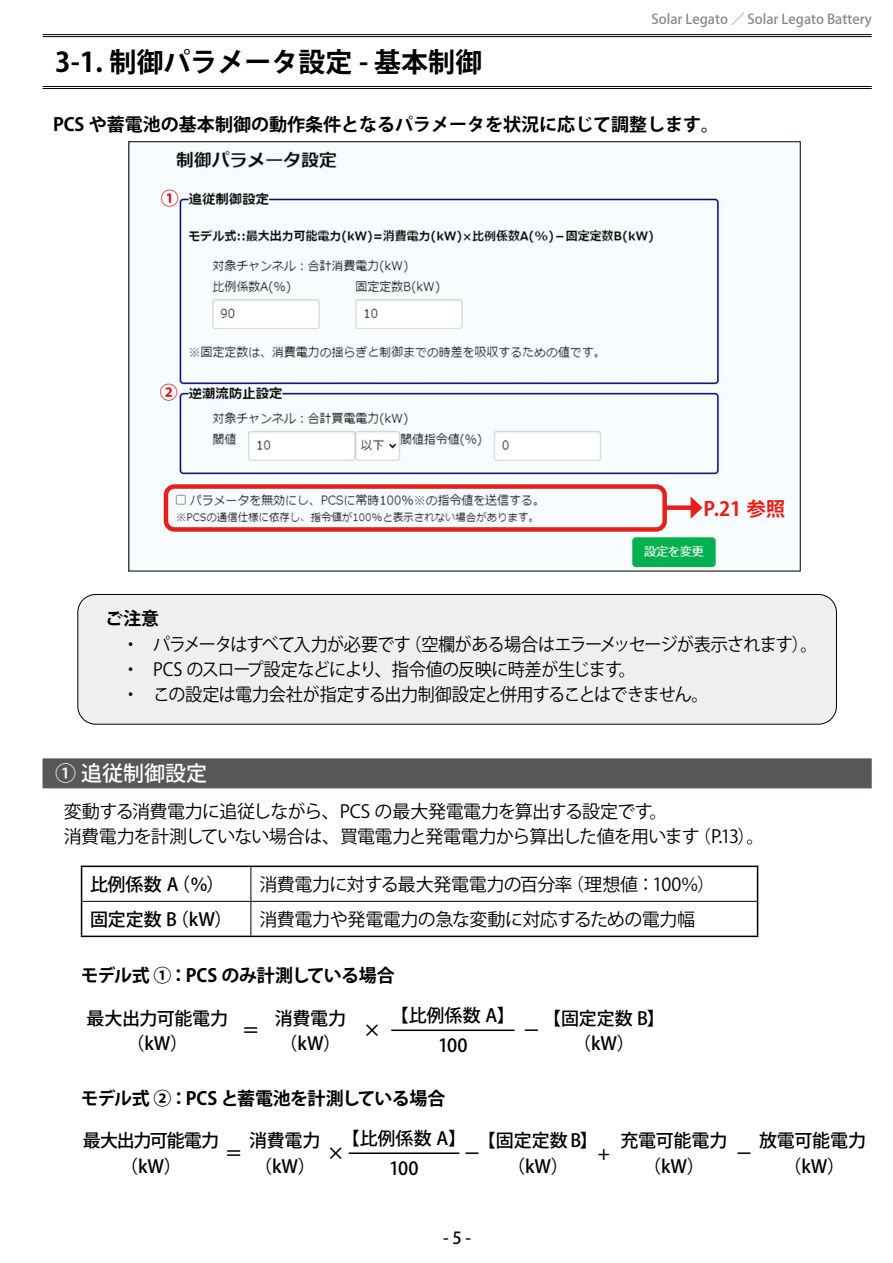
<style>
.page{position:relative;width:893px;height:1263px;background:#fff}
.page>*{position:absolute;margin:0;border:0;box-sizing:border-box;transform-origin:0 0}
.t1{font:700 27px "Koz Go Pro";color:#000}
.t2{font:500 21px "Koz Go Pro";color:#fff}
.t3{font:700 19.5px "Koz Go Pro";color:#e71f1a}
.t4{font:18px/25.2px "Koz Go Pro";letter-spacing:-.04em;color:#000}
.t5{font:500 18px/25.2px "Koz Go Pro";letter-spacing:-.01em;color:#000;text-align:center}
.t6{font:18px/25.2px "Koz Go Pro";letter-spacing:-.04em;color:#000;scale:.95 1}
.t7{font:700 18px "Koz Go Pro";color:#000}
.t8{font:700 18px "Koz Go Pro";letter-spacing:-.035em;color:#000}
.t9{font:700 18px "Koz Go Pro";letter-spacing:-.02em;color:#000}
.t10{font:500 18px/25.2px "Koz Go Pro";letter-spacing:-.06em;color:#000;text-align:center}
.t11{font:700 18px "Koz Go Pro";color:#fff}
.t12{font:500 16.5px "Koz Go Pro";color:#000}
.t13{font:500 13.5px "Koz Go Pro";color:#898989}
.s1{color:#d0121b}
</style>
<div class="page">
<div style="left:43px;top:758px;width:829px;height:30px;background:#595757"></div>
<div style="left:78px;top:594px;width:758px;height:130px;background:#efefef;border-radius:18px"></div>
<div style="left:78px;top:594px;width:759px;height:130px;border:1px solid #000;border-radius:18px"></div>
<hr style="left:250px;top:867px;width:1px;height:34px;background:#000">
<hr style="left:82px;top:901px;width:169px;height:1px;background:#000">
<hr style="left:251px;top:901px;width:506px;height:1px;background:#000">
<hr style="left:250px;top:902px;width:1px;height:33px;background:#000">
<hr style="left:81px;top:865px;width:170px;height:2px;background:#000">
<hr style="left:81px;top:867px;width:1px;height:34px;background:#000">
<hr style="left:251px;top:865px;width:507px;height:2px;background:#000">
<hr style="left:757px;top:867px;width:1px;height:34px;background:#000">
<hr style="left:81px;top:901px;width:1px;height:34px;background:#000">
<hr style="left:757px;top:901px;width:1px;height:34px;background:#000">
<hr style="left:81px;top:935px;width:170px;height:2px;background:#000">
<hr style="left:251px;top:935px;width:507px;height:2px;background:#000">
<hr style="left:391px;top:1029px;width:124px;height:2px;background:#000">
<hr style="left:349px;top:1152px;width:110px;height:2px;background:#000">
<img style="left:163px;top:149px;width:561px;height:420px">
<hr style="left:43px;top:34px;width:829px;height:1px;background:#000">
<hr style="left:43px;top:36px;width:829px;height:1px;background:#000">
<hr style="left:43px;top:86px;width:829px;height:1px;background:#000">
<hr style="left:43px;top:88px;width:829px;height:1px;background:#000">
<div style="left:164px;top:484px;width:503px;height:48px;border:4px solid #e71f1a;border-radius:9px"></div>
<div style="left:666px;top:505px;width:29px;height:5px;background:#e71f1a"></div>
<svg style="left:691px;top:497px;width:11px;height:22px"></svg>
<h1 class="t1" style="left:55px;top:45px;width:429px">3-1. 制御パラメータ設定 - 基本制御</h1>
<p class="t13" style="left:652px;top:11px;width:222px">Solar Legato ／ Solar Legato Battery</p>
<p class="t7" style="left:53px;top:113px;width:667px">PCS や蓄電池の基本制御の動作条件となるパラメータを状況に応じて調整します。</p>
<p class="t11" style="left:161px;top:187px;width:19px">●<span class="s1">①</span></p>
<p class="t11" style="left:160px;top:381px;width:19px">●<span class="s1">②</span></p>
<p class="t3" style="left:703px;top:496px;width:83px">P.21 参照</p>
<p class="t7" style="left:105px;top:607px;width:55px">ご注意</p>
<p class="t6" style="left:122px;top:632px;width:733px">・ パラメータはすべて入力が必要です（空欄がある場合はエラーメッセージが表示されます）。・ PCS のスロープ設定などにより、指令値の反映に時差が生じます。<br>・ この設定は電力会社が指定する出力制御設定と併用することはできません。</p>
<p class="t2" style="left:55px;top:759px;width:153px">① 追従制御設定</p>
<p class="t4" style="left:64px;top:799px;width:702px">変動する消費電力に追従しながら、PCS の最大発電電力を算出する設定です。<br>消費電力を計測していない場合は、買電電力と発電電力から算出した値を用います（P.13）。</p>
<p class="t5" style="left:90px;top:872px;width:136px">比例係数 A（％）</p>
<p class="t4" style="left:259px;top:872px;width:457px">消費電力に対する最大発電電力の百分率（理想値：100％）</p>
<p class="t5" style="left:90px;top:907px;width:144px">固定定数 B（kW）</p>
<p class="t4" style="left:259px;top:907px;width:437px">消費電力や発電電力の急な変動に対応するための電力幅</p>
<p class="t9" style="left:81px;top:964px;width:315px">モデル式 ①：PCS のみ計測している場合</p>
<p class="t5" style="left:86px;top:1006px;width:143px">最大出力可能電力（kW）</p>
<p class="t5" style="left:391px;top:1004px;width:126px">【比例係数 A】</p>
<p class="t5" style="left:543px;top:1006px;width:123px">【固定定数 B】</p>
<p class="t5" style="left:275px;top:1006px;width:73px;text-align:left">消費電力（kW）</p>
<p class="t5" style="left:363px;top:1019px;width:19px">×</p>
<p class="t5" style="left:242px;top:1019px;width:19px">＝</p>
<p class="t5" style="left:523px;top:1019px;width:19px">－</p>
<p class="t5" style="left:438px;top:1034px;width:31px">100</p>
<p class="t5" style="left:573px;top:1031px;width:63px">（kW）</p>
<p class="t8" style="left:81px;top:1087px;width:366px">モデル式 ②：PCS と蓄電池を計測している場合</p>
<p class="t10" style="left:83px;top:1129px;width:138px">最大出力可能電力（kW）</p>
<p class="t5" style="left:463px;top:1132px;width:19px;line-height:14.9px;text-align:left;text-indent:-121px">【比例係数 A】－</p>
<p class="t5" style="left:478px;top:1129px;width:122px">【固定定数 B】（kW）</p>
<p class="t5" style="left:621px;top:1129px;width:108px">充電可能電力（kW）</p>
<p class="t5" style="left:759px;top:1129px;width:109px">放電可能電力</p>
<p class="t5" style="left:249px;top:1129px;width:73px;text-align:left">消費電力（kW）</p>
<p class="t5" style="left:327px;top:1142px;width:19px">×</p>
<p class="t5" style="left:598px;top:1142px;width:14px">+</p>
<p class="t5" style="left:225px;top:1142px;width:19px">＝</p>
<p class="t5" style="left:735px;top:1142px;width:19px">－</p>
<p class="t5" style="left:389px;top:1157px;width:31px">100</p>
<p class="t5" style="left:783px;top:1154px;width:63px">（kW）</p>
<p class="t12" style="left:443px;top:1227px;width:29px">-5-</p>
</div>
